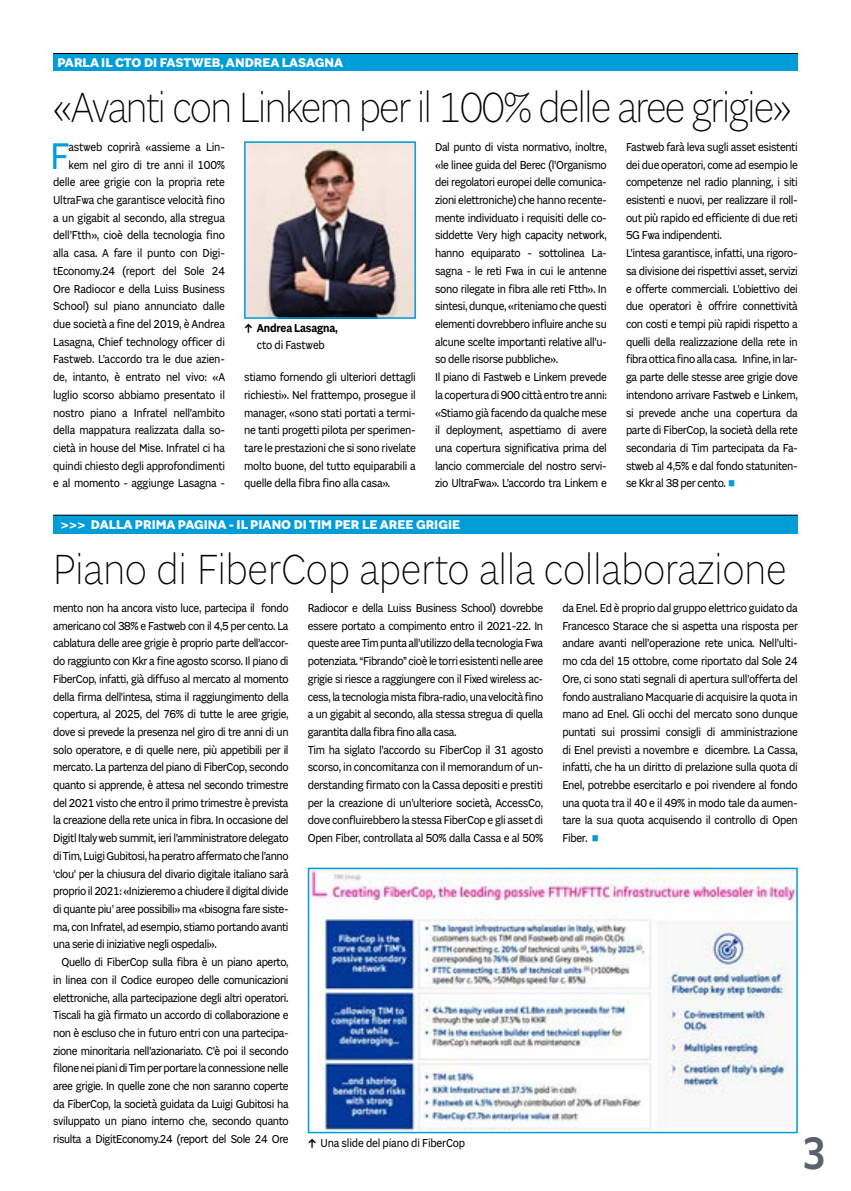
<style>
.page{position:relative;width:851px;height:1191px;background:#fff}
.page>*{position:absolute;margin:0;border:0;box-sizing:border-box;transform-origin:0 0}
.t1{font:600 46.5px "Whitney";color:#5c606b;scale:.9 1}
.t2{font:300 45px "Sole 24 Sans Number";letter-spacing:-.05em;color:#000;scale:.9 1}
.t3{font:300 45px "Sole 24 Sans Number";letter-spacing:-.015em;color:#000;scale:.9 1}
.t4{font:39.6px "Sole 24 Sans Number";color:#009dd9;scale:.9 1}
.t5{font:700 13.5px "Sole 24 Sans Number";color:#fff}
.t6{font:12.3px/17.7px "Sole 24 Sans Number";letter-spacing:-.03em;color:#000;text-align:justify;scale:.9 1}
.t7{font:600 12.3px/17.7px "Sole 24 Sans Number";letter-spacing:-.015em;color:#000;text-align:center;scale:.9 1}
.s1{color:#009dd9}
.s2{font-family:"Sole Simboli";font-weight:400}
.s3{font-weight:400}
.s4{font-family:"Sole Simboli"}
</style>
<div class="page">
<div style="left:53px;top:515px;width:744px;height:18px;background:#009dd9"></div>
<hr style="left:53px;top:515px;width:744px;height:1px;background:#000">
<img style="left:247px;top:144px;width:166px;height:172px">
<div style="left:244px;top:141px;width:172px;height:178px;border:2px solid #009dd9"></div>
<img style="left:311px;top:870px;width:483px;height:260px">
<div style="left:308px;top:867px;width:489px;height:266px;border:2px solid #009dd9"></div>
<div style="left:53px;top:53px;width:744px;height:18px;background:#009dd9"></div>
<hr style="left:53px;top:53px;width:744px;height:1px;background:#000">
<p class="t5" style="left:57px;top:54px;width:287px">PARLA IL CTO DI FASTWEB, ANDREA LASAGNA</p>
<h2 class="t2" style="left:53px;top:83px;width:822px">«Avanti con Linkem per il 100% delle aree grigie»</h2>
<h3 class="t4" style="left:50px;top:132px;width:23px">F</h3>
<p class="t6" style="left:53px;top:138px;width:193px;text-align:right">astweb coprirà «assieme a Lin&shy;kem nel giro di tre anni il 100% delle aree grigie con la propria rete UltraFwa che garantisce velocità fino a un gigabit al secondo, alla stregua dell’Ftth», cioè della tecnologia fino alla casa. A fare il punto con Digi&shy;tEconomy.24 (report del Sole 24<br>Ore Radiocor e della Luiss Business School) sul piano annunciato dalle due società a fine del 2019, è Andrea Lasagna, Chief technology officer di Fastweb. L’accordo tra le due azien&shy;de, intanto, è entrato nel vivo: «A luglio scorso abbiamo presentato il nostro piano a Infratel nell’ambito della mappatura realizzata dalla so&shy;cietà in house del Mise. Infratel ci ha quindi chiesto degli approfondimenti e al momento - aggiunge Lasagna -</p>
<p class="t6" style="left:435px;top:138px;width:192px;text-align:left">Dal punto di vista normativo, inoltre, «le linee guida del Berec (l’Organismo dei regolatori europei delle comunica&shy;zioni elettroniche) che hanno recente&shy;mente individuato i requisiti delle co&shy;siddette Very high capacity network, hanno equiparato - sottolinea La&shy;sagna - le reti Fwa in cui le antenne sono rilegate in fibra alle reti Ftth». In sintesi, dunque, «riteniamo che questi elementi dovrebbero influire anche su alcune scelte importanti relative all’u&shy;so delle risorse pubbliche».<br>Il piano di Fastweb e Linkem prevede la copertura di 900 città entro tre anni: «Stiamo già facendo da qualche mese il deployment, aspettiamo di avere una copertura significativa prima del lancio commerciale del nostro servi&shy;zio UltraFwa». L’accordo tra Linkem e</p>
<p class="t6" style="left:626px;top:138px;width:192px;text-align:left">Fastweb farà leva sugli asset esistenti dei due operatori, come ad esempio le competenze nel radio planning, i siti esistenti e nuovi, per realizzare il roll&shy;out più rapido ed efficiente di due reti 5G Fwa indipendenti.<br>L’intesa garantisce, infatti, una rigoro&shy;sa divisione dei rispettivi asset, servizi e offerte commerciali. L’obiettivo dei due operatori è offrire connettività con costi e tempi più rapidi rispetto a quelli della realizzazione della rete in fibra ottica fino alla casa. Infine, in lar&shy;ga parte delle stesse aree grigie dove intendono arrivare Fastweb e Linkem, si prevede anche una copertura da parte di FiberCop, la società della rete secondaria di Tim partecipata da Fa&shy;stweb al 4,5% e dal fondo statuniten&shy;se Kkr al 38 per cento. <span class="s1">■</span></p>
<p class="t7" style="left:244px;top:319px;width:106px"><span class="s2">x</span> Andrea Lasagna, <span class="s3">cto di Fastweb</span></p>
<p class="t6" style="left:244px;top:368px;width:192px">stiamo fornendo gli ulteriori dettagli richiesti». Nel frattempo, prosegue il manager, «sono stati portati a termi&shy;ne tanti progetti pilota per sperimen&shy;tare le prestazioni che si sono rivelate molto buone, del tutto equiparabili a quelle della fibra fino alla casa».</p>
<p class="t5" style="left:60px;top:516px;width:401px">&gt;&gt;&gt; DALLA PRIMA PAGINA - IL PIANO DI TIM PER LE AREE GRIGIE</p>
<h2 class="t3" style="left:53px;top:544px;width:816px">Piano di FiberCop aperto alla collaborazione</h2>
<p class="t6" style="left:53px;top:599px;width:263px">mento non ha ancora visto luce, partecipa il fondo americano col 38% e Fastweb con il 4,5 per cento. La cablatura delle aree grigie è proprio parte dell’accor&shy;do raggiunto con Kkr a fine agosto scorso. Il piano di FiberCop, infatti, già diffuso al mercato al momento della firma dell’intesa, stima il raggiungimento della copertura, al 2025, del 76% di tutte le aree grigie, dove si prevede la presenza nel giro di tre anni di un solo operatore, e di quelle nere, più appetibili per il mercato. La partenza del piano di FiberCop, secondo quanto si apprende, è attesa nel secondo trimestre del 2021 visto che entro il primo trimestre è prevista la creazione della rete unica in fibra. In occasione del Digitl Italy web summit, ieri l’amministratore delegato di Tim, Luigi Gubitosi, ha peratro affermato che l’anno ‘clou’ per la chiusura del divario digitale italiano sarà proprio il 2021: «Inizieremo a chiudere il digital divide di quante piu’ aree possibili» ma «bisogna fare siste&shy;ma, con Infratel, ad esempio, stiamo portando avanti una serie di iniziative negli ospedali».</p>
<p class="t6" style="left:53px;top:953px;width:263px;text-indent:8px">Quello di FiberCop sulla fibra è un piano aperto, in linea con il Codice europeo delle comunicazioni elettroniche, alla partecipazione degli altri operatori.<br>Tiscali ha già firmato un accordo di collaborazione e non è escluso che in futuro entri con una partecipa&shy;zione minoritaria nell’azionariato. C’è poi il secondo filone nei piani di Tim per portare la connessione nelle aree grigie. In quelle zone che non saranno coperte da FiberCop, la società guidata da Luigi Gubitosi ha sviluppato un piano interno che, secondo quanto risulta a DigitEconomy.24 (report del Sole 24 Ore</p>
<p class="t6" style="left:308px;top:599px;width:263px;text-align:left">Radiocor e della Luiss Business School) dovrebbe essere portato a compimento entro il 2021-22. In queste aree Tim punta all’utilizzo della tecnologia Fwa potenziata. “Fibrando” cioè le torri esistenti nelle aree grigie si riesce a raggiungere con il Fixed wireless ac&shy;cess, la tecnologia mista fibra-radio, una velocità fino a un gigabit al secondo, alla stessa stregua di quella garantita dalla fibra fino alla casa.<br>Tim ha siglato l’accordo su FiberCop il 31 agosto scorso, in concomitanza con il memorandum of un&shy;derstanding firmato con la Cassa depositi e prestiti per la creazione di un’ulteriore società, AccessCo, dove confluirebbero la stessa FiberCop e gli asset di Open Fiber, controllata al 50% dalla Cassa e al 50%</p>
<p class="t6" style="left:562px;top:599px;width:263px">da Enel. Ed è proprio dal gruppo elettrico guidato da Francesco Starace che si aspetta una risposta per andare avanti nell’operazione rete unica. Nell’ulti&shy;mo cda del 15 ottobre, come riportato dal Sole 24<br>Ore, ci sono stati segnali di apertura sull’offerta del fondo australiano Macquarie di acquisire la quota in mano ad Enel. Gli occhi del mercato sono dunque puntati sui prossimi consigli di amministrazione di Enel previsti a novembre e dicembre. La Cassa, infatti, che ha un diritto di prelazione sulla quota di Enel, potrebbe esercitarlo e poi rivendere al fondo una quota tra il 40 e il 49% in modo tale da aumen&shy;tare la sua quota acquisendo il controllo di Open Fiber. <span class="s1">■</span></p>
<p class="t6" style="left:308px;top:1134px;width:176px"><span class="s4">x</span> Una slide del piano di FiberCop</p>
<h1 class="t1" style="left:803px;top:1124px;width:26px">3</h1>
</div>
